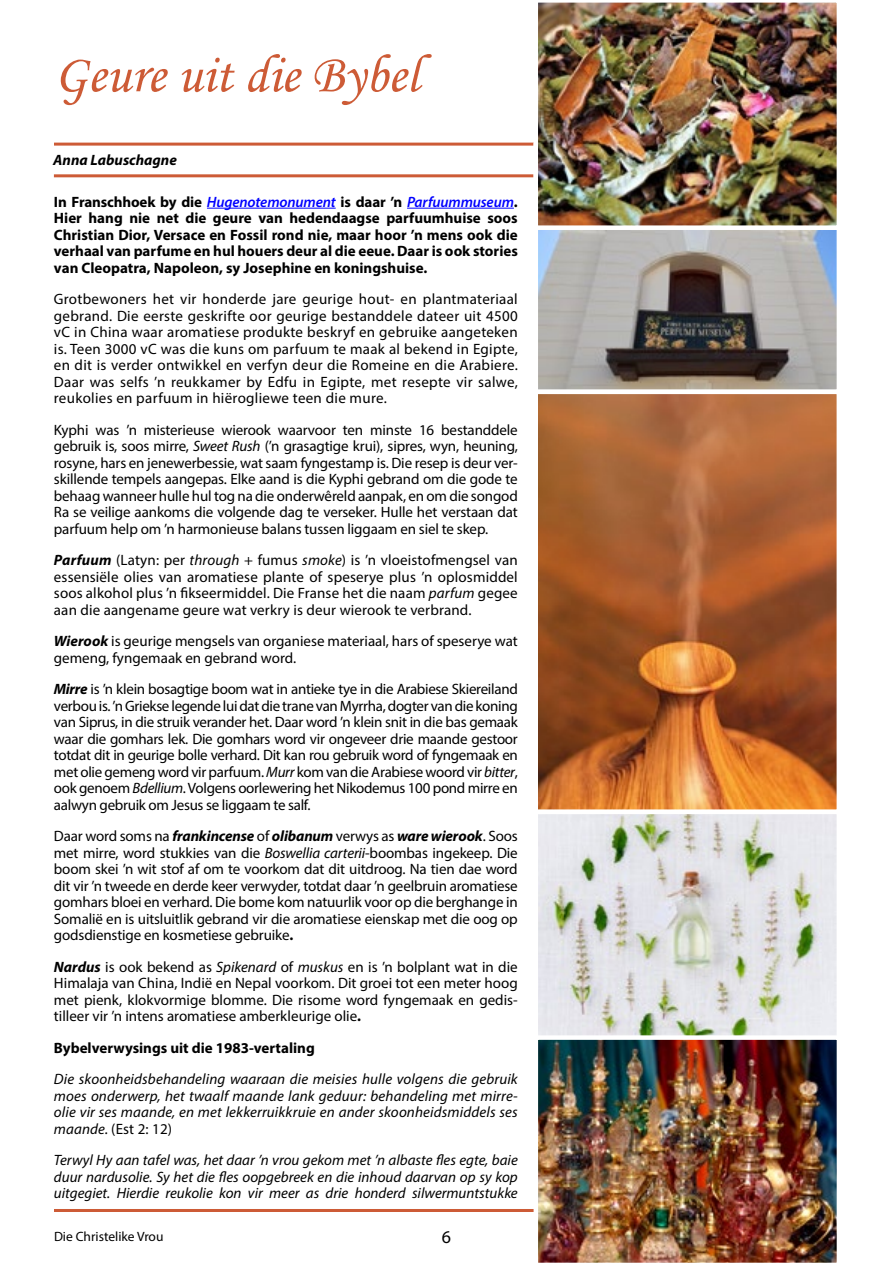
<style>
.page{position:relative;width:893px;height:1263px;background:#fff}
.page>*{position:absolute;margin:0;border:0;box-sizing:border-box;transform-origin:0 0}
.t1{font:54px "Monotype Corsiva";color:#cd5b36}
.t2{font:18px "Myriad Pro";color:#000}
.t3{font:15px/16.5px "Myriad Pro";color:#000;text-align:justify}
.t4{font:italic 15px/16.5px "Myriad Pro";color:#000;text-align:justify}
.t5{font:700 15px/16.5px "Myriad Pro";color:#000;text-align:justify}
.t6{font:italic 700 15px "Myriad Pro";color:#000}
.t7{font:13.5px "Myriad Pro";color:#000}
.s1{font-weight:600;font-style:italic;color:#00f}
.s2{font-style:italic}
.s3{font-weight:700;font-style:italic}
.s4{font-weight:700}
.s5{font-style:normal}
</style>
<div class="page">
<hr style="left:54px;top:143px;width:785px;height:3px;background:#cd5b36">
<hr style="left:54px;top:174px;width:785px;height:3px;background:#cd5b36">
<hr style="left:54px;top:1209px;width:785px;height:3px;background:#cd5b36">
<hr style="left:207px;top:208px;width:129px;height:1px;background:#00f">
<hr style="left:407px;top:208px;width:107px;height:1px;background:#00f">
<img style="left:538px;top:230px;width:298px;height:579px">
<div style="left:533px;top:225px;width:308px;height:169px;border:4px solid #fff"></div>
<img style="left:533px;top:2px;width:308px;height:228px">
<div style="left:533px;top:390px;width:308px;height:424px;border:4px solid #fff"></div>
<img style="left:539px;top:815px;width:297px;height:220px">
<div style="left:534px;top:810px;width:307px;height:271px;border:4px solid #fff"></div>
<img style="left:534px;top:1035px;width:307px;height:228px">
<h1 class="t1" style="left:54px;top:42px;width:367px">Geure uit die Bybel</h1>
<h1 class="t1" style="left:244px;top:42px;width:25px">d</h1>
<p class="t6" style="left:53px;top:150px;width:125px">Anna Labuschagne</p>
<p class="t5" style="left:54px;top:193px;width:465px">In Franschhoek by die <span class="s1">Hugenotemonument</span> is daar ’n <span class="s1">Parfuummuseum</span>.<br>Hier hang nie net die geure van hedendaagse parfuumhuise soos Christian Dior, Versace en Fossil rond nie, maar hoor ’n mens ook die verhaal van parfume en hul houers deur al die eeue. Daar is ook stories van Cleopatra, Napoleon, sy Josephine en koningshuise.</p>
<p class="t3" style="left:54px;top:291px;width:465px">Grotbewoners het vir honderde jare geurige hout- en plantmateriaal gebrand. Die eerste geskrifte oor geurige bestanddele dateer uit 4500 vC in China waar aromatiese produkte beskryf en gebruike aangeteken is. Teen 3000 vC was die kuns om parfuum te maak al bekend in Egipte, en dit is verder ontwikkel en verfyn deur die Romeine en die Arabiere.<br>Daar was selfs ’n reukkamer by Edfu in Egipte, met resepte vir salwe, reukolies en parfuum in hiërogliewe teen die mure.</p>
<p class="t3" style="left:54px;top:421px;width:465px">Kyphi was ’n misterieuse wierook waarvoor ten minste 16 bestanddele gebruik is, soos mirre, <span class="s2">Sweet Rush</span> (’n grasagtige krui), sipres, wyn, heuning, rosyne, hars en jenewerbessie, wat saam fyngestamp is. Die resep is deur ver&shy;skillende tempels aangepas. Elke aand is die Kyphi gebrand om die gode te behaag wanneer hulle hul tog na die onderwêreld aanpak, en om die songod Ra se veilige aankoms die volgende dag te verseker. Hulle het verstaan dat parfuum help om ’n harmonieuse balans tussen liggaam en siel te skep.</p>
<p class="t3" style="left:54px;top:552px;width:465px"><span class="s3">Parfuum</span> (Latyn: per <span class="s2">through</span> + fumus <span class="s2">smoke</span>) is ’n vloeistofmengsel van essensiële olies van aromatiese plante of speserye plus ’n oplosmiddel soos alkohol plus ’n fikseermiddel. Die Franse het die naam <span class="s2">parfum</span> gegee aan die aangename geure wat verkry is deur wierook te verbrand.</p>
<p class="t3" style="left:54px;top:633px;width:465px"><span class="s3">Wierook</span> is geurige mengsels van organiese materiaal, hars of speserye wat gemeng, fyngemaak en gebrand word.</p>
<p class="t3" style="left:54px;top:681px;width:465px"><span class="s3">Mirre</span> is ’n klein bosagtige boom wat in antieke tye in die Arabiese Skiereiland verbou is. ’n Griekse legende lui dat die trane van Myrrha, dogter van die koning van Siprus, in die struik verander het. Daar word ’n klein snit in die bas gemaak waar die gomhars lek. Die gomhars word vir ongeveer drie maande gestoor totdat dit in geurige bolle verhard. Dit kan rou gebruik word of fyngemaak en met olie gemeng word vir parfuum. <span class="s2">Murr</span> kom van die Arabiese woord vir <span class="s2">bitter</span>, ook genoem <span class="s2">Bdellium</span>. Volgens oorlewering het Nikodemus 100 pond mirre en aalwyn gebruik om Jesus se liggaam te salf.</p>
<p class="t3" style="left:54px;top:828px;width:465px">Daar word soms na <span class="s3">frankincense</span> of <span class="s3">olibanum</span> verwys as <span class="s3">ware wierook</span>. Soos met mirre, word stukkies van die <span class="s2">Boswellia carterii</span>-boombas ingekeep. Die boom skei ’n wit stof af om te voorkom dat dit uitdroog. Na tien dae word dit vir ’n tweede en derde keer verwyder, totdat daar ’n geelbruin aromatiese gomhars bloei en verhard. Die bome kom natuurlik voor op die berghange in Somalië en is uitsluitlik gebrand vir die aromatiese eienskap met die oog op godsdienstige en kosmetiese gebruike<span class="s4">.</span></p>
<p class="t3" style="left:54px;top:958px;width:465px"><span class="s3">Nardus</span> is ook bekend as <span class="s2">Spikenard</span> of <span class="s2">muskus</span> en is ’n bolplant wat in die Himalaja van China, Indië en Nepal voorkom. Dit groei tot een meter hoog met pienk, klokvormige blomme. Die risome word fyngemaak en gedis&shy;tilleer vir ’n intens aromatiese amberkleurige olie<span class="s4">.</span></p>
<p class="t5" style="left:54px;top:1039px;width:262px">Bybelverwysings uit die 1983-vertaling</p>
<p class="t4" style="left:54px;top:1071px;width:465px">Die skoonheidsbehandeling waaraan die meisies hulle volgens die gebruik moes onderwerp, het twaalf maande lank geduur: behandeling met mirre&shy;olie vir ses maande, en met lekkerruikkruie en ander skoonheidsmiddels ses maande. <span class="s5">(Est 2: 12)</span></p>
<p class="t4" style="left:54px;top:1152px;width:465px">Terwyl Hy aan tafel was, het daar ’n vrou gekom met ’n albaste fles egte, baie duur nardusolie. Sy het die fles oopgebreek en die inhoud daarvan op sy kop uitgegiet. Hierdie reukolie kon vir meer as drie honderd silwermuntstukke</p>
<p class="t7" style="left:54px;top:1228px;width:111px">Die Christelike Vrou</p>
<p class="t2" style="left:442px;top:1225px;width:11px">6</p>
</div>
